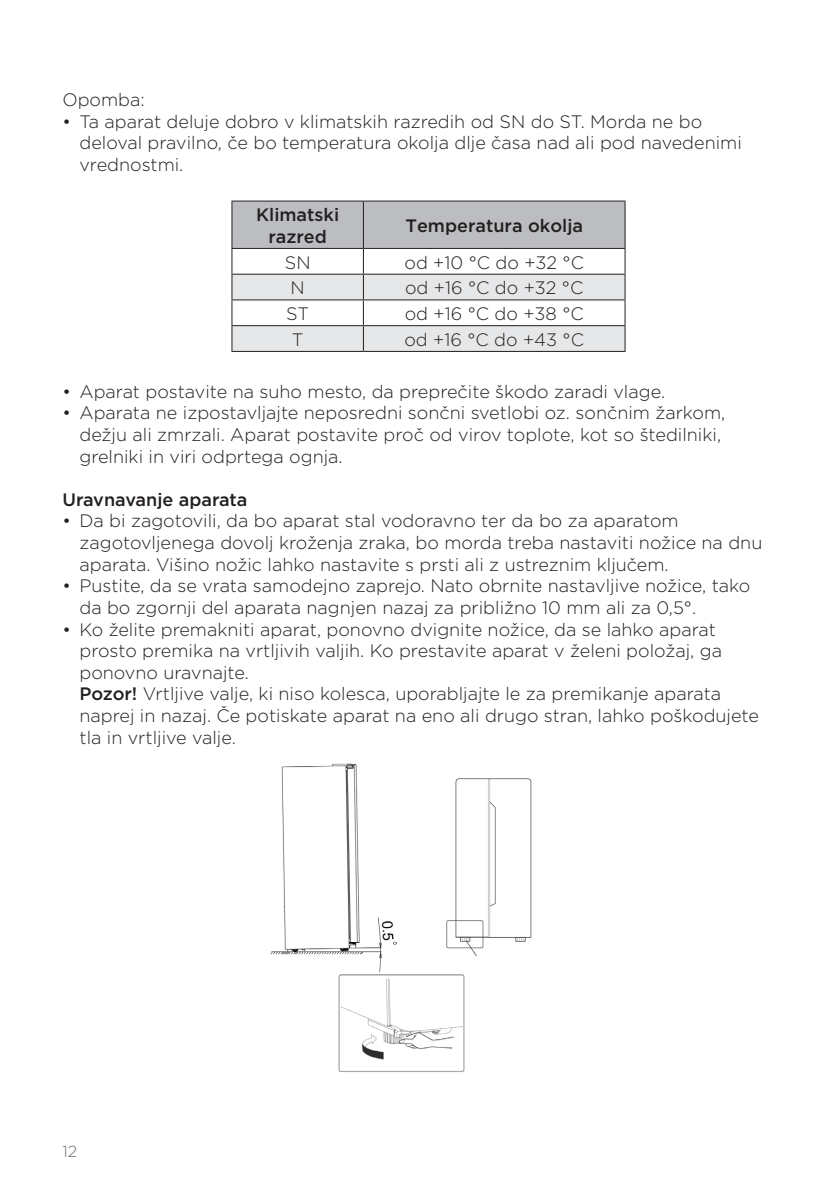
<style>
.page{position:relative;width:840px;height:1191px;background:#fff}
.page>*{position:absolute;margin:0;border:0;box-sizing:border-box;transform-origin:0 0}
.seznam{font:300 18px/21.6px "Gotham";color:#231f20}
.besedilo_drobno{font:300 18px "Gotham";color:#231f20}
.besedilo_drobno-2{font:500 18px/21.6px "Gotham";color:#231f20;text-align:center}
.seznam-2{font:500 18px "Gotham";color:#231f20}
.t1{font:300 16px "Gotham";color:#6c6d70}
.s1{font-weight:500}
</style>
<div class="page">
<svg style="left:231px;top:201px;width:394px;height:150px"></svg>
<hr style="left:231px;top:351px;width:132px;height:1px;background:#231f20">
<hr style="left:363px;top:351px;width:262px;height:1px;background:#231f20">
<img style="left:270px;top:763px;width:127px;height:209px">
<img style="left:446px;top:778px;width:86px;height:177px">
<img style="left:338px;top:974px;width:127px;height:98px">
<div style="left:384px;top:1054px;width:54px;height:16px;background:#fff"></div>
<div style="left:391px;top:1044px;width:12px;height:15px;background:#fff"></div>
<p class="seznam" style="left:62px;top:88px;width:84px">Opomba:</p>
<p class="seznam" style="left:79px;top:110px;width:663px;text-indent:-17px">• Ta aparat deluje dobro v klimatskih razredih od SN do ST. Morda ne bo deloval pravilno, če bo temperatura okolja dlje časa nad ali pod navedenimi vrednostmi.</p>
<p class="besedilo_drobno-2" style="left:256px;top:204px;width:85px">Klimatski razred</p>
<p class="besedilo_drobno-2" style="left:405px;top:214px;width:179px">Temperatura okolja</p>
<p class="besedilo_drobno" style="left:284px;top:251px;width:27px">SN</p>
<p class="besedilo_drobno" style="left:404px;top:251px;width:181px">od +10 °C do +32 °C</p>
<p class="besedilo_drobno" style="left:290px;top:276px;width:16px">N</p>
<p class="besedilo_drobno" style="left:405px;top:276px;width:180px">od +16 °C do +32 °C</p>
<p class="besedilo_drobno" style="left:286px;top:302px;width:25px">ST</p>
<p class="besedilo_drobno" style="left:404px;top:302px;width:180px">od +16 °C do +38 °C</p>
<p class="besedilo_drobno" style="left:292px;top:328px;width:13px">T</p>
<p class="besedilo_drobno" style="left:404px;top:328px;width:181px">od +16 °C do +43 °C</p>
<p class="seznam" style="left:62px;top:380px;width:604px">• Aparat postavite na suho mesto, da preprečite škodo zaradi vlage.</p>
<p class="seznam" style="left:79px;top:402px;width:647px;text-indent:-17px">• Aparata ne izpostavljajte neposredni sončni svetlobi oz. sončnim žarkom, dežju ali zmrzali. Aparat postavite proč od virov toplote, kot so štedilniki, grelniki in viri odprtega ognja.</p>
<p class="seznam-2" style="left:62px;top:488px;width:186px">Uravnavanje aparata</p>
<p class="seznam" style="left:79px;top:510px;width:684px;text-indent:-17px">• Da bi zagotovili, da bo aparat stal vodoravno ter da bo za aparatom zagotovljenega dovolj kroženja zraka, bo morda treba nastaviti nožice na dnu aparata. Višino nožic lahko nastavite s prsti ali z ustreznim ključem.</p>
<p class="seznam" style="left:79px;top:574px;width:672px;text-indent:-17px">• Pustite, da se vrata samodejno zaprejo. Nato obrnite nastavljive nožice, tako da bo zgornji del aparata nagnjen nazaj za približno 10 mm ali za 0,5°.</p>
<p class="seznam" style="left:79px;top:618px;width:643px;text-indent:-17px">• Ko želite premakniti aparat, ponovno dvignite nožice, da se lahko aparat prosto premika na vrtljivih valjih. Ko prestavite aparat v želeni položaj, ga ponovno uravnajte.</p>
<p class="seznam" style="left:79px;top:682px;width:680px"><span class="s1">Pozor!</span> Vrtljive valje, ki niso kolesca, uporabljajte le za premikanje aparata naprej in nazaj. Če potiskate aparat na eno ali drugo stran, lahko poškodujete tla in vrtljive valje.</p>
<p class="t1" style="left:62px;top:1140px;width:16px">12</p>
</div>
